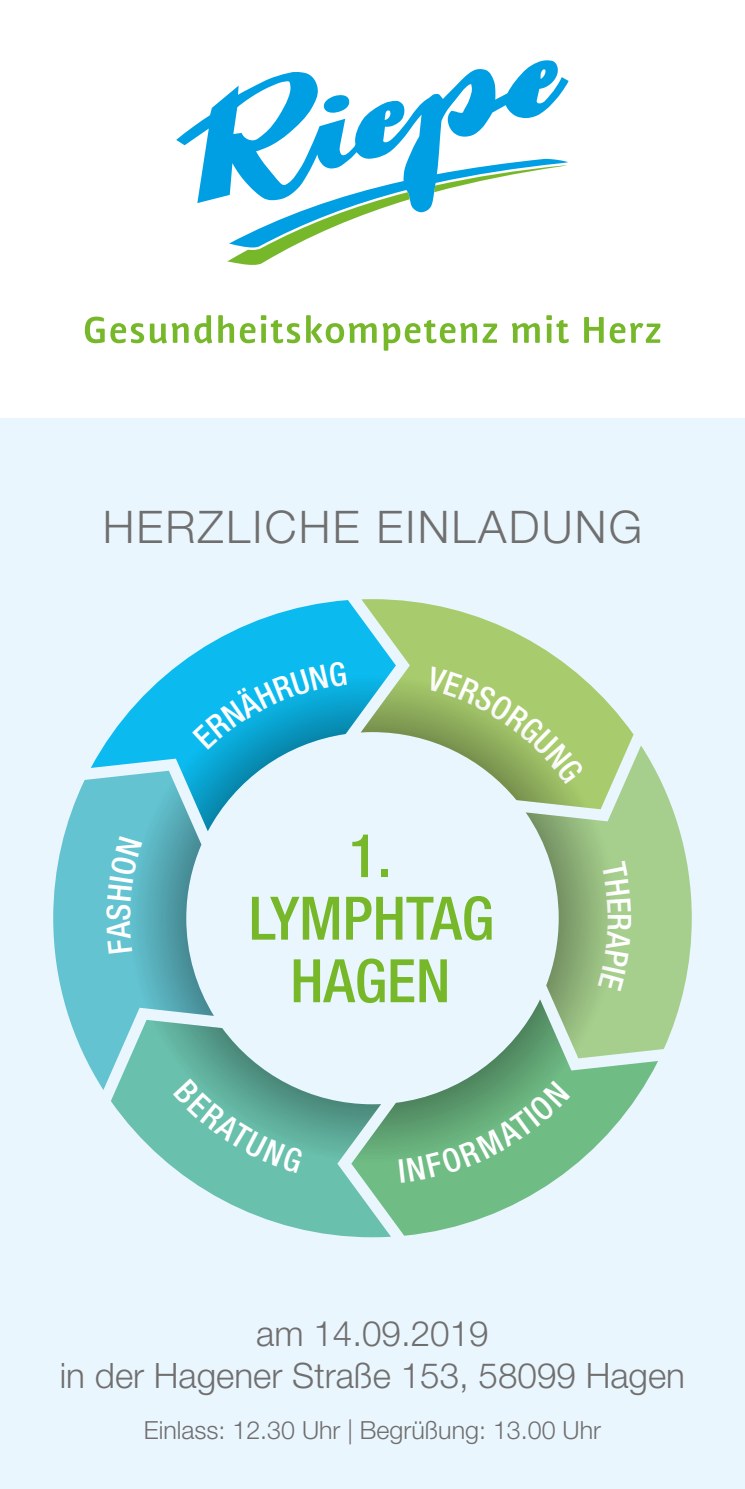
<style>
.page{position:relative;width:745px;height:1489px;background:#fff}
.page>*{position:absolute;margin:0;border:0;box-sizing:border-box;transform-origin:0 0}
.t1{font:500 condensed 60px/62.5px "Helvetica Neue LT Pro";color:#76b82a;text-align:center}
.t2{font:300 45px "Helvetica Neue LT Std";letter-spacing:.05em;color:#706f6f}
.t3{font:300 35px/42px "Helvetica Neue LT Std";color:#706f6f;text-align:center}
.t4{font:500 condensed 32.75px "Helvetica Neue LT Std";color:#fff}
.t5{font:300 25px "Helvetica Neue LT Std";color:#706f6f}
</style>
<div class="page">
<div style="left:0;top:418px;width:744px;height:1070px;background:#eaf6fe"></div>
<svg style="left:176px;top:60px;width:392px;height:153px"></svg>
<svg style="left:227px;top:192px;width:182px;height:73px"></svg>
<svg style="left:434px;top:165px;width:132px;height:27px"></svg>
<svg style="left:85px;top:315px;width:575px;height:36px"></svg>
<svg style="left:53px;top:599px;width:638px;height:638px"></svg>
<svg style="left:106px;top:835px;width:36px;height:118px;background:#62c1cf"></svg>
<svg style="left:192px;top:660px;width:155px;height:89px;background:#11b2e1"></svg>
<svg style="left:425px;top:666px;width:159px;height:118px;background:#a6c577"></svg>
<svg style="left:601px;top:860px;width:29px;height:52px;background:#a3cb8a"></svg>
<svg style="left:597px;top:930px;width:33px;height:61px;background:#a2ca89"></svg>
<svg style="left:398px;top:1080px;width:171px;height:102px;background:#6fb484"></svg>
<svg style="left:173px;top:1078px;width:130px;height:95px;background:#66b7a5"></svg>
<p class="t2" style="left:103px;top:500px;width:540px">HERZLICHE EINLADUNG</p>
<h1 class="t1" style="left:249px;top:823px;width:246px">1.<br>LYMPHTAG<br>HAGEN</h1>
<p class="t4" style="left:638px;top:913px;width:19px;rotate:90deg">R</p>
<p class="t3" style="left:60px;top:1311px;width:626px">am 14.09.2019<br>in der Hagener Straße 153, 58099 Hagen</p>
<p class="t5" style="left:144px;top:1414px;width:458px">Einlass: 12.30 Uhr | Begrüßung: 13.00 Uhr</p>
</div>
